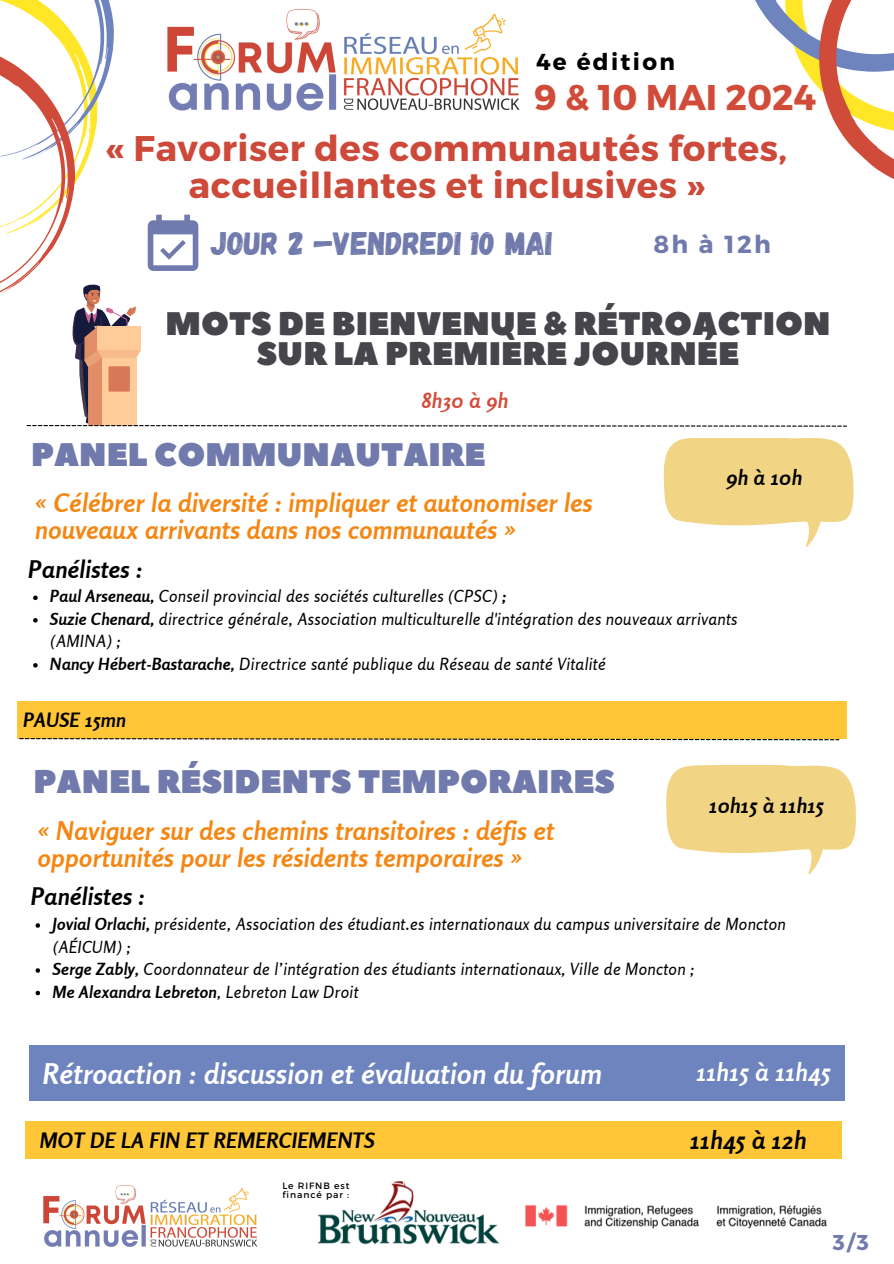
<style>
.page{position:relative;width:894px;height:1264px;background:#fff}
.page>*{position:absolute;margin:0;border:0;box-sizing:border-box;transform-origin:0 0}
.t1{font:700 35.7px/37.2px "Montserrat";letter-spacing:.015em;color:#cd493a;text-align:center}
.t2{font:700 35.7px "Montserrat";color:#d04b3a}
.t3{font:32.7px "Gagalin";color:#707aac}
.t4{font:32.55px/29.2px "Peace Sans";color:#45454b;text-align:center}
.t5{font:32.55px "Peace Sans";color:#707aac}
.t6{font:italic 700 28.35px "Rosario";letter-spacing:.02em;color:#fff}
.t7{font:italic 700 25.65px/27px "Rosario";letter-spacing:.02em;color:#f58611}
.t8{font:italic 700 24.9px "Rosario";letter-spacing:.02em;color:#fff}
.t9{font:italic 700 24.9px "Rosario";letter-spacing:.02em;color:#000}
.t10{font:700 24.6px "Montserrat";color:#707aac}
.t11{font:italic 700 24.15px "Rosario";letter-spacing:.02em;color:#000}
.t12{font:700 23.1px "Montserrat";letter-spacing:.1em;color:#000}
.t13{font:700 21.45px "Montserrat";color:#707aac}
.t14{font:italic 700 21.15px "Rosario";letter-spacing:.02em;color:#000}
.t15{font:italic 700 21px "Rosario";letter-spacing:.02em;color:#000}
.t16{font:italic 700 21px "Rosario";letter-spacing:.02em;color:#d24c3b}
.t17{font:italic 700 19.65px "Rosario";letter-spacing:.02em;color:#000}
.t18{font:italic 16.65px/22.5px "Rosario";letter-spacing:.02em;color:#000}
.t19{font:italic 700 16.65px "Rosario";letter-spacing:.02em;color:#000}
.t20{font:9.15px/9px "Montserrat";letter-spacing:.1em;color:#000}
.s1{font-weight:700}
.s2{font-weight:400}
</style>
<div class="page">
<div style="left:17px;top:700px;width:829px;height:38px;background:#ffc638"></div>
<svg style="left:19px;top:738px;width:820px;height:2px;background:#95814f"></svg>
<svg style="left:663px;top:438px;width:190px;height:108px"></svg>
<svg style="left:33px;top:595px;width:5px;height:5px"></svg>
<svg style="left:33px;top:618px;width:5px;height:4px"></svg>
<svg style="left:33px;top:663px;width:5px;height:4px"></svg>
<svg style="left:666px;top:766px;width:190px;height:108px"></svg>
<svg style="left:36px;top:923px;width:4px;height:4px"></svg>
<svg style="left:36px;top:968px;width:4px;height:4px"></svg>
<svg style="left:36px;top:990px;width:4px;height:5px"></svg>
<div style="left:28px;top:1045px;width:816px;height:56px;background:#6e84bf"></div>
<div style="left:26px;top:1120px;width:815px;height:38px;background:#ffc638"></div>
<img style="left:43px;top:1185px;width:215px;height:62px">
<img style="left:525px;top:1205px;width:301px;height:24px">
<img style="left:318px;top:1181px;width:182px;height:64px">
<svg style="left:0;top:0;width:893px;height:426px"></svg>
<p class="t12" style="left:536px;top:46px;width:140px">4e édition</p>
<p class="t2" style="left:534px;top:74px;width:283px">9 &amp; 10 MAI 2024</p>
<p class="t1" style="left:106px;top:128px;width:682px">« Favoriser des communautés fortes, accueillantes et inclusives »</p>
<p class="t3" style="left:211px;top:222px;width:343px">JOUR 2 —VENDREDI 10 MAI</p>
<p class="t10" style="left:653px;top:228px;width:119px">8h à 12h</p>
<p class="t4" style="left:165px;top:310px;width:666px">MOTS DE BIENVENUE &amp; RÉTROACTION<br>SUR LA PREMIÈRE JOURNÉE</p>
<p class="t16" style="left:421px;top:387px;width:88px">8h30 à 9h</p>
<p class="t5" style="left:31px;top:432px;width:456px">PANEL COMMUNAUTAIRE</p>
<h6 class="t7" style="left:35px;top:489px;width:558px">« Célébrer la diversité : impliquer et autonomiser les nouveaux arrivants dans nos communautés »</h6>
<h1 class="t15" style="left:726px;top:465px;width:77px">9h à 10h</h1>
<h3 class="t11" style="left:29px;top:554px;width:115px">Panélistes :</h3>
<p class="t18" style="left:50px;top:585px;width:457px"><span class="s1">Paul Arseneau,</span> Conseil provincial des sociétés culturelles (CPSC) <span class="s1">;</span></p>
<h4 class="t18" style="left:50px;top:607px;width:688px"><span class="s1">Suzie Chenard,</span> directrice générale, Association multiculturelle d'intégration des nouveaux arrivants (AMINA) ;</h4>
<h6 class="t18" style="left:50px;top:652px;width:557px"><span class="s1">Nancy Hébert-Bastarache,</span> Directrice santé publique du Réseau de santé Vitalité</h6>
<p class="t17" style="left:23px;top:707px;width:104px">PAUSE 15mn</p>
<h6 class="t5" style="left:33px;top:760px;width:582px">PANEL RÉSIDENTS TEMPORAIRES</h6>
<h2 class="t7" style="left:38px;top:816px;width:518px">« Naviguer sur des chemins transitoires : défis et opportunités pour les résidents temporaires »</h2>
<p class="t15" style="left:709px;top:792px;width:116px">10h15 à 11h15</p>
<h2 class="t11" style="left:31px;top:881px;width:115px">Panélistes :</h2>
<h5 class="t18" style="left:53px;top:912px;width:734px"><span class="s1">Jovial Orlachi,</span> présidente, Association des étudiant.es internationaux du campus universitaire de Moncton (AÉICUM) ;</h5>
<p class="t18" style="left:53px;top:957px;width:643px"><span class="s1">Serge Zably,</span> Coordonnateur de l’intégration des étudiants internationaux, Ville de Moncton ;</p>
<p class="t19" style="left:53px;top:981px;width:307px">Me Alexandra Lebreton<span class="s2">, Lebreton Law Droit</span></p>
<p class="t6" style="left:43px;top:1055px;width:560px">Rétroaction : discussion et évaluation du forum</p>
<p class="t8" style="left:696px;top:1056px;width:135px">11h15 à 11h45</p>
<p class="t14" style="left:40px;top:1126px;width:336px">MOT DE LA FIN ET REMERCIEMENTS</p>
<p class="t9" style="left:690px;top:1124px;width:117px">11h45 à 12h</p>
<p class="t20" style="left:282px;top:1180px;width:68px">Le RIFNB est financé par :</p>
<p class="t13" style="left:832px;top:1228px;width:37px">3/3</p>
</div>
